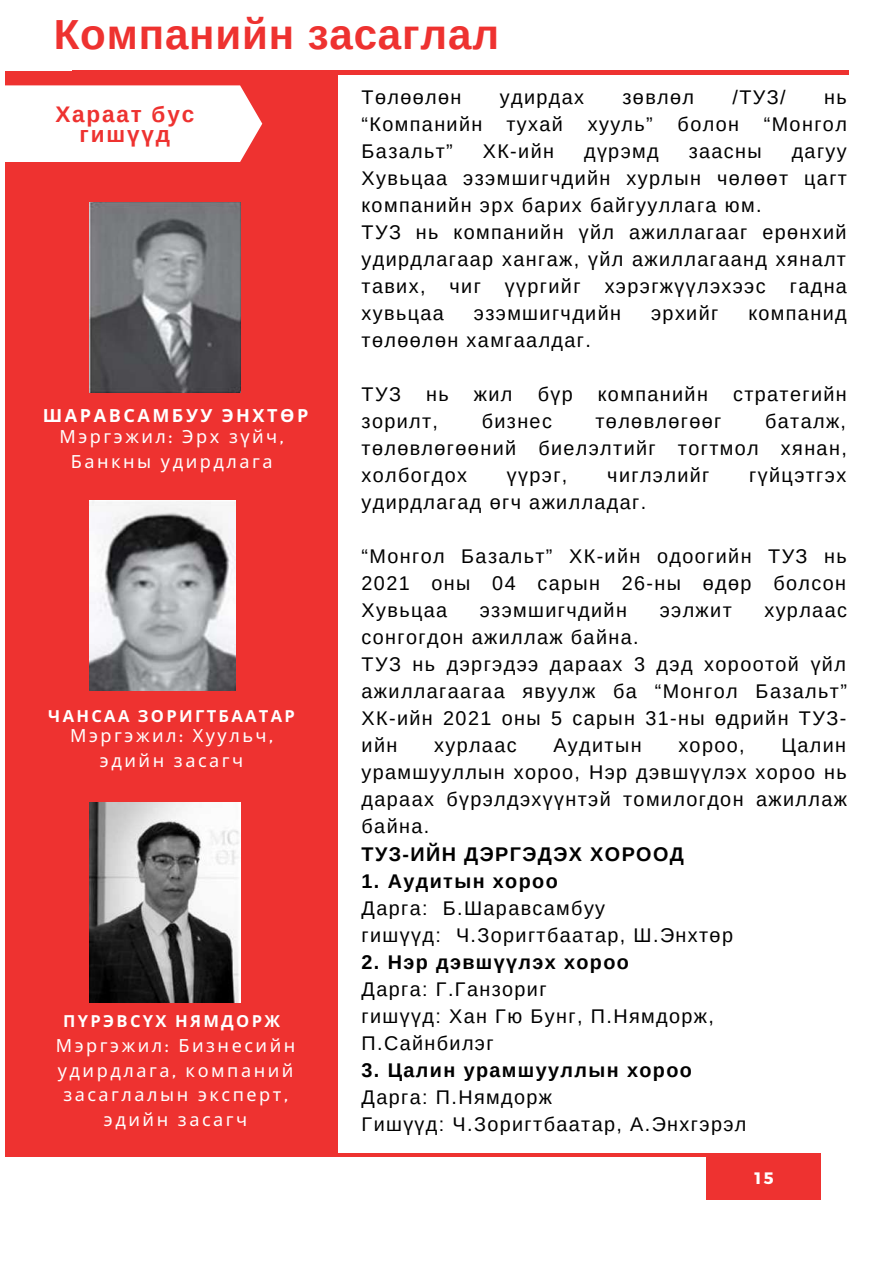
<style>
.page{position:relative;width:894px;height:1264px;background:#fff}
.page>*{position:absolute;margin:0;border:0;box-sizing:border-box;transform-origin:0 0}
.t1{font:700 42px "Arimo";letter-spacing:.02em;color:#ee3230}
.t2{font:700 22.5px/20.2px "Arimo";letter-spacing:.08em;color:#ee3230;text-align:center}
.t3{font:19.8px/27px "Arimo";letter-spacing:.07em;color:#000}
.t4{font:700 19.8px "Arimo";letter-spacing:.07em;color:#000}
.t5{font:18px/24.8px "Noto Sans";letter-spacing:.14em;color:#fff;text-align:center}
.t6{font:700 18px "Noto Sans";letter-spacing:.14em;color:#fff}
.t7{font:700 16.5px "Noto Sans";letter-spacing:.14em;color:#fff}
.t8{font:700 16.5px "Montserrat";color:#fff}
.s1{font-family:"Montserrat"}
</style>
<div class="page">
<hr style="left:72px;top:71px;width:776px;height:3px;background:#ee3230">
<div style="left:705px;top:1153px;width:115px;height:46px;background:#ee3230"></div>
<hr style="left:72px;top:1153px;width:748px;height:3px;background:#ee3230">
<div style="left:5px;top:71px;width:332px;height:1085px;background:#ee3230"></div>
<div style="left:5px;top:85px;width:257px;height:77px;background:#fff"></div>
<img style="left:89px;top:202px;width:151px;height:190px">
<img style="left:89px;top:500px;width:147px;height:190px">
<img style="left:89px;top:802px;width:151px;height:200px">
<h1 class="t1" style="left:54px;top:11px;width:446px">Компанийн засаглал</h1>
<p class="t2" style="left:55px;top:104px;width:140px">Хараат бус гишүүд</p>
<p class="t6" style="left:43px;top:402px;width:267px">ШАРАВСАМБУУ ЭНХТӨР</p>
<p class="t5" style="left:60px;top:423px;width:225px">Мэргэжил<span class="s1">:</span> Эрх зүйч<span class="s1">,<br></span>Банкны удирдлага</p>
<p class="t7" style="left:48px;top:704px;width:248px">ЧАНСАА ЗОРИГТБААТАР</p>
<p class="t5" style="left:70px;top:722px;width:204px">Мэргэжил<span class="s1">:</span> Хуульч<span class="s1">, </span>эдийн засагч</p>
<p class="t7" style="left:63px;top:1009px;width:218px">ПҮРЭВСҮХ НЯМДОРЖ</p>
<p class="t5" style="left:56px;top:1032px;width:241px">Мэргэжил<span class="s1">:</span> Бизнесийн удирдлага<span class="s1">,</span> компаний засаглалын эксперт<span class="s1">, </span>эдийн засагч</p>
<p class="t3" style="left:361px;top:83px;width:101px">Төлөөлөн</p>
<p class="t3" style="left:499px;top:83px;width:86px">удирдах</p>
<p class="t3" style="left:622px;top:83px;width:73px">зөвлөл</p>
<p class="t3" style="left:732px;top:83px;width:55px">/ТУЗ/</p>
<p class="t3" style="left:823px;top:83px;width:24px">нь</p>
<p class="t3" style="left:361px;top:110px;width:203px">“Компанийн тухай</p>
<p class="t3" style="left:587px;top:110px;width:67px">хууль”</p>
<p class="t3" style="left:677px;top:110px;width:63px">болон</p>
<p class="t3" style="left:763px;top:110px;width:85px">“Монгол</p>
<p class="t3" style="left:361px;top:137px;width:93px">Базальт”</p>
<p class="t3" style="left:482px;top:137px;width:73px">ХК-ийн</p>
<p class="t3" style="left:584px;top:137px;width:76px">дүрэмд</p>
<p class="t3" style="left:688px;top:137px;width:74px">заасны</p>
<p class="t3" style="left:361px;top:137px;width:487px;text-indent:430px">дагуу<br>Хувьцаа эзэмшигчдийн хурлын чөлөөт цагт компанийн эрх барих байгууллага юм.<br>ТУЗ нь компанийн үйл ажиллагааг ерөнхий удирдлагаар хангаж, үйл ажиллагаанд хяналт тавих, чиг үүргийг хэрэгжүүлэхээс гадна хувьцаа</p>
<p class="t3" style="left:474px;top:299px;width:149px">эзэмшигчдийн</p>
<p class="t3" style="left:651px;top:299px;width:69px">эрхийг</p>
<p class="t3" style="left:748px;top:299px;width:100px">компанид</p>
<p class="t3" style="left:361px;top:326px;width:231px">төлөөлөн хамгаалдаг.</p>
<p class="t3" style="left:361px;top:380px;width:41px">ТУЗ</p>
<p class="t3" style="left:426px;top:380px;width:24px">нь</p>
<p class="t3" style="left:474px;top:380px;width:40px">жил</p>
<p class="t3" style="left:537px;top:380px;width:36px">бүр</p>
<p class="t3" style="left:597px;top:380px;width:111px">компанийн</p>
<p class="t3" style="left:733px;top:380px;width:115px">стратегийн</p>
<p class="t3" style="left:361px;top:407px;width:78px">зорилт,</p>
<p class="t3" style="left:481px;top:407px;width:72px">бизнес</p>
<p class="t3" style="left:595px;top:407px;width:127px">төлөвлөгөөг</p>
<p class="t3" style="left:361px;top:407px;width:486px;text-align:justify;text-indent:403px">баталж, төлөвлөгөөний биелэлтийг тогтмол хянан, холбогдох</p>
<p class="t3" style="left:507px;top:461px;width:62px">үүрэг,</p>
<p class="t3" style="left:607px;top:461px;width:104px">чиглэлийг</p>
<p class="t3" style="left:749px;top:461px;width:98px">гүйцэтгэх</p>
<p class="t3" style="left:361px;top:488px;width:286px">удирдлагад өгч ажилладаг.</p>
<p class="t3" style="left:361px;top:542px;width:486px;text-align:justify">“Монгол Базальт” ХК-ийн одоогийн ТУЗ нь 2021 оны 04 сарын 26-ны өдөр болсон Хувьцаа</p>
<p class="t3" style="left:479px;top:597px;width:149px">эзэмшигчдийн</p>
<p class="t3" style="left:659px;top:597px;width:73px">ээлжит</p>
<p class="t3" style="left:764px;top:597px;width:84px">хурлаас</p>
<p class="t3" style="left:361px;top:624px;width:486px">сонгогдон ажиллаж байна.<br>ТУЗ нь дэргэдээ дараах 3 дэд хороотой үйл ажиллагаагаа явуулж ба “Монгол Базальт”<br>ХК-ийн 2021 оны 5 сарын 31-ны өдрийн ТУЗ&shy;ийн</p>
<p class="t3" style="left:361px;top:732px;width:486px;text-align:justify;text-indent:420px">Цалин урамшууллын хороо, Нэр дэвшүүлэх хороо нь дараах бүрэлдэхүүнтэй томилогдон ажиллаж байна.</p>
<p class="t4" style="left:361px;top:842px;width:324px">ТУЗ-ИЙН ДЭРГЭДЭХ ХОРООД</p>
<p class="t4" style="left:361px;top:869px;width:198px">1. Аудитын хороо</p>
<p class="t3" style="left:361px;top:894px;width:373px">Дарга: Б.Шаравсамбуу<br>гишүүд: Ч.Зоригтбаатар, Ш.Энхтөр</p>
<p class="t4" style="left:361px;top:950px;width:269px">2. Нэр дэвшүүлэх хороо</p>
<p class="t3" style="left:361px;top:975px;width:354px">Дарга: Г.Ганзориг<br>гишүүд: Хан Гю Бунг, П.Нямдорж,<br>П.Сайнбилэг</p>
<p class="t4" style="left:361px;top:1058px;width:332px">3. Цалин урамшууллын хороо</p>
<p class="t3" style="left:361px;top:1083px;width:386px">Дарга: П.Нямдорж<br>Гишүүд: Ч.Зоригтбаатар, А.Энхгэрэл</p>
<p class="t3" style="left:434px;top:732px;width:84px">хурлаас</p>
<p class="t3" style="left:553px;top:732px;width:90px">Аудитын</p>
<p class="t3" style="left:678px;top:732px;width:68px">хороо,</p>
<p class="t8" style="left:754px;top:1167px;width:20px">15</p>
</div>
